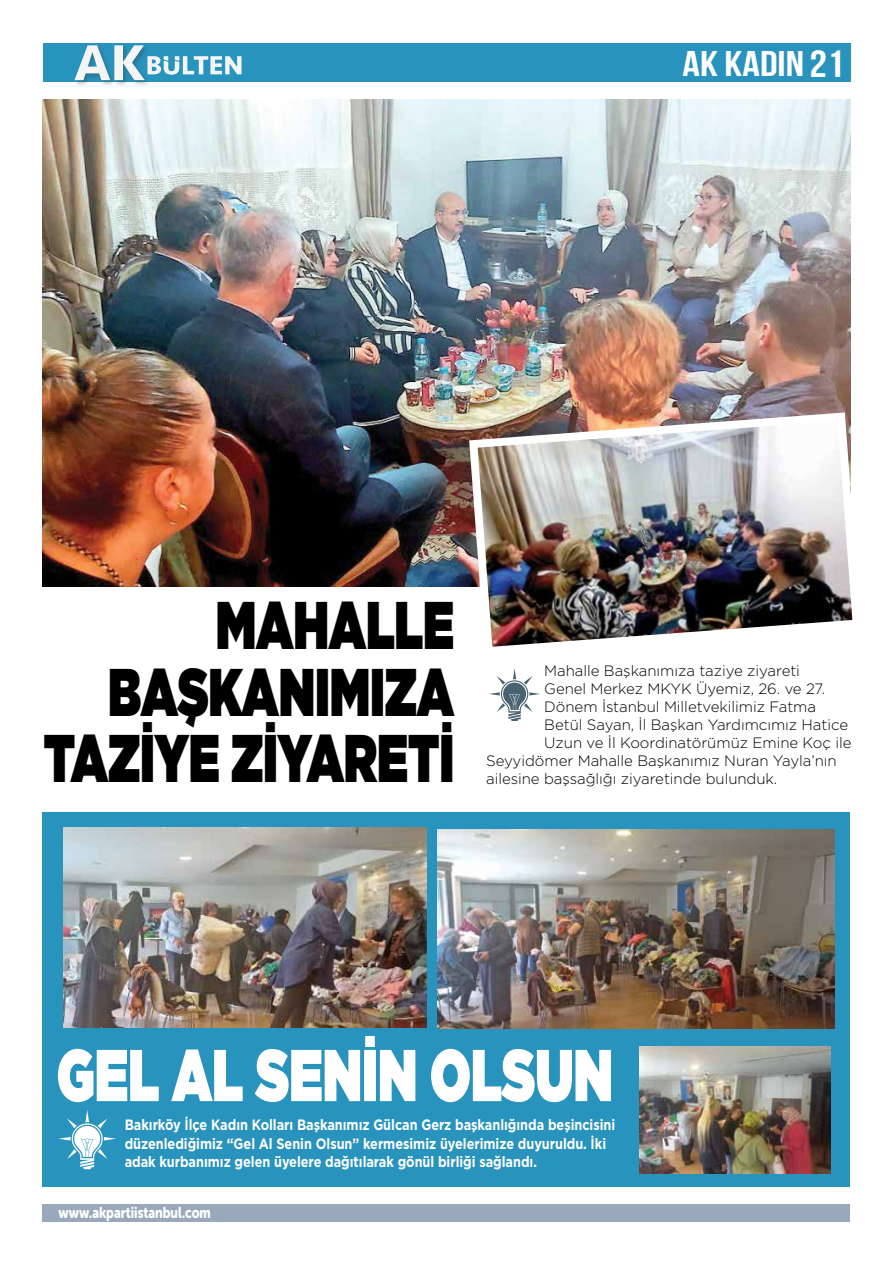
<style>
.page{position:relative;width:893px;height:1263px;background:#fff}
.page>*{position:absolute;margin:0;border:0;box-sizing:border-box;transform-origin:0 0}
.t1{font:900 73.2px "Gotham";letter-spacing:-.005em;color:#fff;scale:.69 1}
.t2{font:900 67.35px/66.4px "Gotham";letter-spacing:-.005em;color:#000;text-align:right;scale:.69 1}
.t3{font:700 35.7px "Bebas Neue";color:#fff;scale:1.21 1}
.t4{font:15.6px "Museo Sans Rounded 900";color:#fff;scale:.8 1}
.t5{font:300 15px "Gotham";letter-spacing:-.005em;color:#000}
.t6{font:700 15px/18px "Gotham";letter-spacing:-.005em;color:#fff;scale:.85 1}
.s1{font-size:37.95px}
</style>
<div class="page">
<div style="left:43px;top:1204px;width:807px;height:17px;background:#99a9bb"></div>
<div style="left:43px;top:43px;width:807px;height:39px;background:#2893bd"></div>
<img style="left:74px;top:80px;width:74px;height:5px">
<svg style="left:74px;top:45px;width:168px;height:35px"></svg>
<img style="left:43px;top:99px;width:807px;height:488px">
<svg style="left:489px;top:668px;width:51px;height:53px"></svg>
<img style="left:465px;top:408px;width:388px;height:239px">
<div style="left:43px;top:812px;width:807px;height:375px;background:#2893bd"></div>
<img style="left:64px;top:827px;width:362px;height:200px">
<img style="left:438px;top:830px;width:397px;height:198px">
<img style="left:639px;top:1047px;width:192px;height:127px">
<svg style="left:59px;top:1110px;width:57px;height:59px"></svg>
<h3 class="t3" style="left:683px;top:44px;width:135px">AK KADIN <span class="s1">21</span></h3>
<h2 class="t2" style="left:44px;top:591px;width:596px">MAHALLE<br>BAŞKANIMIZA<br>TAZİYE ZİYARETİ</h2>
<p class="t5" style="left:544px;top:661px;width:257px">Mahalle Başkanımıza taziye ziyareti</p>
<p class="t5" style="left:544px;top:679px;width:283px">Genel Merkez MKYK Üyemiz, 26. ve 27.</p>
<p class="t5" style="left:544px;top:697px;width:273px">Dönem İstanbul Milletvekilimiz Fatma</p>
<p class="t5" style="left:544px;top:715px;width:305px">Betül Sayan, İl Başkan Yardımcımız Hatice</p>
<p class="t5" style="left:544px;top:733px;width:309px">Uzun ve İl Koordinatörümüz Emine Koç ile</p>
<p class="t5" style="left:486px;top:751px;width:352px">Seyyidömer Mahalle Başkanımız Nuran Yayla’nın</p>
<p class="t5" style="left:486px;top:769px;width:293px">ailesine başsağlığı ziyaretinde bulunduk.</p>
<h1 class="t1" style="left:57px;top:1023px;width:808px">GEL AL SENİN OLSUN</h1>
<p class="t6" style="left:125px;top:1116px;width:579px">Bakırköy İlçe Kadın Kolları Başkanımız Gülcan Gerz başkanlığında beşincisini düzenlediğimiz “Gel Al Senin Olsun” kermesimiz üyelerimize duyuruldu. İki adak kurbanımız gelen üyelere dağıtılarak gönül birliği sağlandı.</p>
<p class="t4" style="left:59px;top:1204px;width:192px">www.akpartiistanbul.com</p>
</div>
